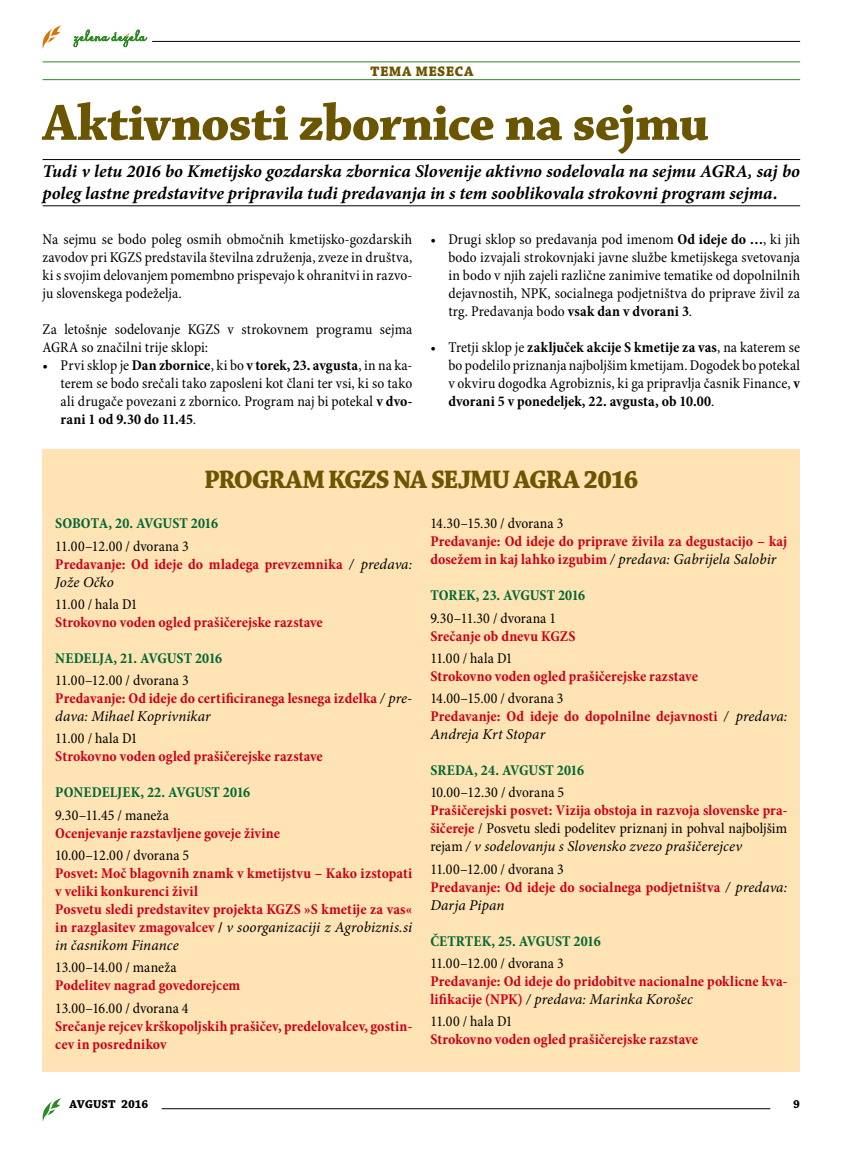
<style>
.page{position:relative;width:864px;height:1153px;background:#fff}
.page>*{position:absolute;margin:0;border:0;box-sizing:border-box;transform-origin:0 0}
.t1{font:54px "Chaparral Pro Bold Disp";letter-spacing:-.005em;color:#6a5501}
.t2{font:27px "Chaparral Pro Bold Disp";letter-spacing:-.025em;color:#6a5501}
.t3{font:italic 700 18px/21.6px "Minion Pro";color:#000}
.t4{font:700 18px "Chaparral Pro";color:#6a5501;scale:.9 1}
.t5{font:700 condensed 15px/18px "Minion Pro";color:#ca0019}
.t6{font:condensed 15px/18px "Minion Pro";letter-spacing:.005em;color:#000;text-align:justify}
.t7{font:700 condensed 15px "Minion Pro";letter-spacing:-.005em;color:#063}
.t8{font:12px "Chaparral Pro Bold Capt";letter-spacing:.01em;color:#000}
.s1{font-weight:700}
.s2{font-weight:400;color:#000}
.s3{font-weight:400;font-style:italic;font-stretch:normal;color:#000}
.s4{color:#000}
</style>
<div class="page">
<hr style="left:43px;top:159px;width:756px;height:1px;background:#000">
<hr style="left:43px;top:205px;width:756px;height:1px;background:#000">
<div style="left:43px;top:449px;width:756px;height:622px;background:#fee3b4"></div>
<hr style="left:43px;top:61px;width:756px;height:1px;background:#2e8a26">
<hr style="left:43px;top:79px;width:756px;height:1px;background:#2e8a26">
<svg style="left:42px;top:1098px;width:19px;height:23px"></svg>
<hr style="left:152px;top:41px;width:647px;height:1px;background:#000">
<svg style="left:42px;top:26px;width:19px;height:23px"></svg>
<svg style="left:73px;top:30px;width:74px;height:17px"></svg>
<hr style="left:162px;top:1108px;width:608px;height:1px;background:#000">
<p class="t4" style="left:370px;top:59px;width:116px">TEMA MESECA</p>
<h1 class="t1" style="left:43px;top:93px;width:667px">Aktivnosti zbornice na sejmu</h1>
<p class="t3" style="left:43px;top:160px;width:758px">Tudi v letu 2016 bo Kmetijsko gozdarska zbornica Slovenije aktivno sodelovala na sejmu AGRA, saj bo poleg lastne predstavitve pripravila tudi predavanja in s tem sooblikovala strokovni program sejma.</p>
<p class="t6" style="left:43px;top:231px;width:371px">Na sejmu se bodo poleg osmih območnih kmetijsko-gozdarskih zavodov pri KGZS predstavila številna združenja, zveze in društva, ki s svojim delovanjem pomembno prispevajo k ohranitvi in razvo&shy;ju slovenskega podeželja.</p>
<p class="t6" style="left:43px;top:321px;width:371px">Za letošnje sodelovanje KGZS v strokovnem programu sejma<br>AGRA so značilni trije sklopi:</p>
<p class="t6" style="left:61px;top:357px;width:353px;text-indent:-18px">• Prvi sklop je <span class="s1">Dan zbornice</span>, ki bo <span class="s1">v torek, 23. avgusta</span>, in na ka&shy;terem se bodo srečali tako zaposleni kot člani ter vsi, ki so tako ali drugače povezani z zbornico. Program naj bi potekal <span class="s1">v dvo&shy;rani 1 od 9.30 do 11.45</span>.</p>
<p class="t6" style="left:448px;top:231px;width:353px;text-indent:-18px">• Drugi sklop so predavanja pod imenom <span class="s1">Od ideje do …</span>, ki jih bodo izvajali strokovnjaki javne službe kmetijskega svetovanja in bodo v njih zajeli različne zanimive tematike od dopolnilnih dejavnostih, NPK, socialnega podjetništva do priprave živil za trg. Predavanja bodo <span class="s1">vsak dan v dvorani 3</span>.</p>
<p class="t6" style="left:448px;top:339px;width:353px;text-indent:-18px">• Tretji sklop je <span class="s1">zaključek akcije S kmetije za vas</span>, na katerem se bo podelilo priznanja najboljšim kmetijam. Dogodek bo potekal v okviru dogodka Agrobiznis, ki ga pripravlja časnik Finance, <span class="s1">v dvorani 5 v ponedeljek, 22. avgusta, ob 10.00</span>.</p>
<h2 class="t2" style="left:204px;top:464px;width:435px">PROGRAM KGZS NA SEJMU AGRA 2016</h2>
<p class="t7" style="left:55px;top:513px;width:18px">Sobota</p>
<p class="t7" style="left:108px;top:513px;width:111px">, 20. AVGUST 2016</p>
<p class="t5" style="left:55px;top:536px;width:358px"><span class="s2">11.00–12.00 / dvorana 3<br></span>Predavanje: Od ideje do mladega prevzemnika <span class="s3">/ predava:<br>Jože Očko</span></p>
<p class="t6" style="left:55px;top:595px;width:84px">11.00 / hala D1</p>
<p class="t5" style="left:55px;top:613px;width:269px">Strokovno voden ogled prašičerejske razstave</p>
<p class="t7" style="left:55px;top:647px;width:168px">Nedelja, 21. AVGUST 2016</p>
<p class="t5" style="left:55px;top:671px;width:358px"><span class="s2">11.00–12.00 / dvorana 3<br></span>Predavanje: Od ideje do certificiranega lesnega izdelka <span class="s3">/ pre&shy;dava: Mihael Koprivnikar</span></p>
<p class="t6" style="left:55px;top:730px;width:84px">11.00 / hala D1</p>
<p class="t5" style="left:55px;top:747px;width:269px">Strokovno voden ogled prašičerejske razstave</p>
<p class="t7" style="left:55px;top:782px;width:19px">Ponede</p>
<p class="t7" style="left:110px;top:782px;width:142px">ljek, 22. AVGUST 2016</p>
<p class="t6" style="left:55px;top:806px;width:115px">9.30–11.45 / maneža</p>
<p class="t5" style="left:55px;top:823px;width:226px">Ocenjevanje razstavljene goveje živine</p>
<p class="t6" style="left:55px;top:846px;width:135px">10.00–12.00 / dvorana 5</p>
<p class="t5" style="left:55px;top:864px;width:358px">Posvet: Moč blagovnih znamk v kmetijstvu – Kako izstopati v veliki konkurenci živil<br>Posvetu sledi predstavitev projekta KGZS »S kmetije za vas« in razglasitev zmagovalcev <span class="s4">/</span> <span class="s3">v soorganizaciji z Agrobiznis.si in časnikom Finance</span></p>
<p class="t6" style="left:55px;top:958px;width:123px">13.00–14.00 / maneža</p>
<p class="t5" style="left:55px;top:976px;width:186px">Podelitev nagrad govedorejcem</p>
<p class="t6" style="left:55px;top:999px;width:135px">13.00–16.00 / dvorana 4</p>
<p class="t5" style="left:55px;top:1016px;width:358px">Srečanje rejcev krškopoljskih prašičev, predelovalcev, gostin&shy;cev in posrednikov</p>
<p class="t6" style="left:430px;top:515px;width:134px">14.30–15.30 / dvorana 3</p>
<p class="t5" style="left:430px;top:532px;width:358px">Predavanje: Od ideje do priprave živila za degustacijo – kaj dosežem in kaj lahko izgubim <span class="s3">/ predava: Gabrijela Salobir</span></p>
<p class="t7" style="left:430px;top:585px;width:19px">Torek</p>
<p class="t7" style="left:476px;top:585px;width:111px">, 23. AVGUST 2016</p>
<p class="t6" style="left:430px;top:609px;width:127px">9.30–11.30 / dvorana 1</p>
<p class="t5" style="left:430px;top:626px;width:147px">Srečanje ob dnevu KGZS</p>
<p class="t6" style="left:430px;top:649px;width:84px">11.00 / hala D1</p>
<p class="t5" style="left:430px;top:667px;width:269px">Strokovno voden ogled prašičerejske razstave</p>
<p class="t5" style="left:430px;top:689px;width:358px"><span class="s2">14.00–15.00 / dvorana 3<br></span>Predavanje: Od ideje do dopolnilne dejavnosti <span class="s3">/ predava:<br>Andreja Krt Stopar</span></p>
<p class="t7" style="left:430px;top:759px;width:17px">Sreda</p>
<p class="t7" style="left:474px;top:759px;width:111px">, 24. AVGUST 2016</p>
<p class="t6" style="left:430px;top:784px;width:135px">10.00–12.30 / dvorana 5</p>
<p class="t5" style="left:430px;top:801px;width:358px;text-align:justify">Prašičerejski posvet: Vizija obstoja in razvoja slovenske pra&shy;šičereje <span class="s2">/ Posvetu sledi podelitev priznanj in pohval najboljšim rejam</span> <span class="s3">/ v sodelovanju s Slovensko zvezo prašičerejcev</span></p>
<p class="t5" style="left:430px;top:859px;width:358px"><span class="s2">11.00–12.00 / dvorana 3<br></span>Predavanje: Od ideje do socialnega podjetništva <span class="s3">/ predava:<br>Darja Pipan</span></p>
<p class="t7" style="left:430px;top:930px;width:19px">Četrtek</p>
<p class="t7" style="left:491px;top:930px;width:111px">, 25. AVGUST 2016</p>
<p class="t6" style="left:430px;top:954px;width:135px">11.00–12.00 / dvorana 3</p>
<p class="t5" style="left:430px;top:971px;width:358px">Predavanje: Od ideje do pridobitve nacionalne poklicne kva&shy;lifikacije (NPK) <span class="s3">/ predava: Marinka Korošec</span></p>
<p class="t6" style="left:430px;top:1012px;width:84px">11.00 / hala D1</p>
<p class="t5" style="left:430px;top:1030px;width:269px">Strokovno voden ogled prašičerejske razstave</p>
<p class="t8" style="left:70px;top:1097px;width:80px">AVGUST 2016</p>
<p class="t8" style="left:793px;top:1097px;width:8px">9</p>
</div>
